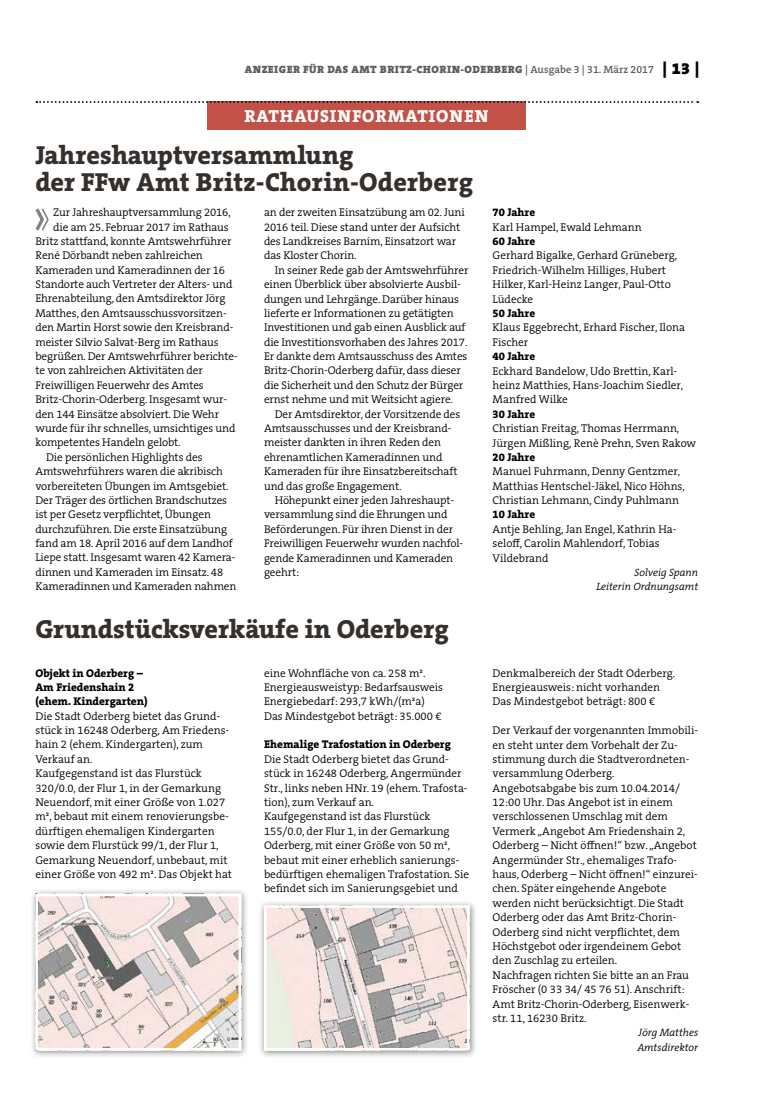
<style>
.page{position:relative;width:762px;height:1117px;background:#fff}
.page>*{position:absolute;margin:0;border:0;box-sizing:border-box;transform-origin:0 0}
.t1{font:800 26.25px/27.5px "The Serif B W8";color:#36302d}
.t2{font:800 17.5px "The Serif B W8";letter-spacing:.055em;color:#fff}
.t3{font:300 11.25px/14.4px "The Serif B W4";letter-spacing:-.01em;color:#000}
.t4{font:800 11.25px/14.4px "The Serif B W8";color:#000}
.t5{font:900 10.62px "The Serif B W9";letter-spacing:.045em;color:#615c58}
.t6{font:italic 300 10.62px/14.4px "The Serif B W4";color:#000;text-align:right}
.s1{font-family:"The Serif B W6";font-weight:600}
.s2{font-size:16.25px;color:#000}
</style>
<div class="page">
<div style="left:207px;top:101px;width:319px;height:28px;background:#c35148"></div>
<svg style="left:36px;top:101px;width:662px;height:2px"></svg>
<svg style="left:35px;top:208px;width:14px;height:23px"></svg>
<div style="left:258px;top:899px;width:219px;height:159px;background:#000;opacity:.45"></div>
<img style="left:267px;top:908px;width:199px;height:139px">
<div style="left:264px;top:905px;width:205px;height:145px;border:2px solid #fff"></div>
<div style="left:30px;top:887px;width:219px;height:171px;background:#000;opacity:.45"></div>
<img style="left:38px;top:896px;width:200px;height:151px">
<div style="left:35px;top:893px;width:206px;height:157px;border:2px solid #fff"></div>
<p class="t5" style="left:245px;top:63px;width:456px">ANZEIGER FÜR DAS AMT BRITZ-CHORIN-ODERBERG <span class="s1">| Ausgabe 3 | 31. März 2017</span> <span class="s2">| 13 |</span></p>
<h2 class="t2" style="left:244px;top:105px;width:245px">RATHAUSINFORMATIONEN</h2>
<h1 class="t1" style="left:35px;top:141px;width:439px">Jahreshauptversammlung<br>der FFw Amt Britz-Chorin-Oderberg</h1>
<p class="t3" style="left:53px;top:205px;width:179px">Zur Jahreshauptversammlung 2016,</p>
<p class="t3" style="left:53px;top:219px;width:177px">die am 25. Februar 2017 im Rathaus</p>
<p class="t3" style="left:35px;top:234px;width:197px">Britz stattfand, konnte Amtswehrführer</p>
<p class="t3" style="left:35px;top:248px;width:169px">René Dörbandt neben zahlreichen</p>
<p class="t3" style="left:35px;top:263px;width:191px">Kameraden und Kameradinnen der 16</p>
<p class="t3" style="left:35px;top:277px;width:198px">Standorte auch Vertreter der Alters- und</p>
<p class="t3" style="left:35px;top:291px;width:191px">Ehrenabteilung, den Amtsdirektor Jörg</p>
<p class="t3" style="left:35px;top:306px;width:193px">Matthes, den Amtsausschussvorsitzen-</p>
<p class="t3" style="left:35px;top:320px;width:199px">den Martin Horst sowie den Kreisbrand-</p>
<p class="t3" style="left:35px;top:334px;width:185px">meister Silvio Salvat-Berg im Rathaus</p>
<p class="t3" style="left:35px;top:349px;width:204px">begrüßen. Der Amtswehrführer berichte-</p>
<p class="t3" style="left:35px;top:363px;width:169px">te von zahlreichen Aktivitäten der</p>
<p class="t3" style="left:35px;top:378px;width:170px">Freiwilligen Feuerwehr des Amtes</p>
<p class="t3" style="left:35px;top:392px;width:193px">Britz-Chorin-Oderberg. Insgesamt wur-</p>
<p class="t3" style="left:35px;top:406px;width:185px">den 144 Einsätze absolviert. Die Wehr</p>
<p class="t3" style="left:35px;top:421px;width:201px">wurde für ihr schnelles, umsichtiges und</p>
<p class="t3" style="left:35px;top:435px;width:147px">kompetentes Handeln gelobt.</p>
<p class="t3" style="left:46px;top:449px;width:158px">Die persönlichen Highlights des</p>
<p class="t3" style="left:35px;top:464px;width:189px">Amtswehrführers waren die akribisch</p>
<p class="t3" style="left:35px;top:478px;width:195px">vorbereiteten Übungen im Amtsgebiet.</p>
<p class="t3" style="left:35px;top:493px;width:193px">Der Träger des örtlichen Brandschutzes</p>
<p class="t3" style="left:35px;top:507px;width:177px">ist per Gesetz verpflichtet, Übungen</p>
<p class="t3" style="left:35px;top:521px;width:193px">durchzuführen. Die erste Einsatzübung</p>
<p class="t3" style="left:35px;top:536px;width:199px">fand am 18. April 2016 auf dem Landhof</p>
<p class="t3" style="left:35px;top:550px;width:201px">Liepe statt. Insgesamt waren 42 Kamera-</p>
<p class="t3" style="left:35px;top:564px;width:189px">dinnen und Kameraden im Einsatz. 48</p>
<p class="t3" style="left:35px;top:579px;width:203px">Kameradinnen und Kameraden nahmen</p>
<p class="t3" style="left:264px;top:205px;width:202px">an der zweiten Einsatzübung am 02. Juni 2016 teil. Diese stand unter der Aufsicht des Landkreises Barnim, Einsatzort war das Kloster Chorin.</p>
<p class="t3" style="left:264px;top:263px;width:206px;text-indent:11px">In seiner Rede gab der Amtswehrführer einen Überblick über absolvierte Ausbil&shy;dungen und Lehrgänge. Darüber hinaus lieferte er Informationen zu getätigten Investitionen und gab einen Ausblick auf die Investitionsvorhaben des Jahres 2017.<br>Er dankte dem Amtsausschuss des Amtes Britz-Chorin-Oderberg dafür, dass dieser die Sicherheit und den Schutz der Bürger ernst nehme und mit Weitsicht agiere.</p>
<p class="t3" style="left:264px;top:406px;width:198px;text-indent:11px">Der Amtsdirektor, der Vorsitzende des Amtsausschusses und der Kreisbrand&shy;meister dankten in ihren Reden den ehrenamtlichen Kameradinnen und Kameraden für ihre Einsatzbereitschaft und das große Engagement.</p>
<p class="t3" style="left:264px;top:493px;width:201px;text-indent:11px">Höhepunkt einer jeden Jahreshaupt&shy;versammlung sind die Ehrungen und<br>Beförderungen. Für ihren Dienst in der<br>Freiwilligen Feuerwehr wurden nachfol&shy;gende Kameradinnen und Kameraden geehrt:</p>
<p class="t4" style="left:493px;top:205px;width:44px">70 Jahre</p>
<p class="t3" style="left:493px;top:220px;width:151px">Karl Hampel, Ewald Lehmann</p>
<p class="t4" style="left:493px;top:234px;width:44px">60 Jahre</p>
<p class="t3" style="left:493px;top:248px;width:186px">Gerhard Bigalke, Gerhard Grüneberg,<br>Friedrich-Wilhelm Hilliges, Hubert<br>Hilker, Karl-Heinz Langer, Paul-Otto<br>Lüdecke</p>
<p class="t4" style="left:493px;top:306px;width:44px">50 Jahre</p>
<p class="t3" style="left:493px;top:320px;width:194px">Klaus Eggebrecht, Erhard Fischer, Ilona<br>Fischer</p>
<p class="t4" style="left:493px;top:349px;width:44px">40 Jahre</p>
<p class="t3" style="left:493px;top:363px;width:192px">Eckhard Bandelow, Udo Brettin, Karl&shy;heinz Matthies, Hans-Joachim Siedler,<br>Manfred Wilke</p>
<p class="t4" style="left:493px;top:406px;width:44px">30 Jahre</p>
<p class="t3" style="left:493px;top:421px;width:205px">Christian Freitag, Thomas Herrmann,<br>Jürgen Mißling, Renè Prehn, Sven Rakow</p>
<p class="t4" style="left:493px;top:449px;width:44px">20 Jahre</p>
<p class="t3" style="left:493px;top:464px;width:194px">Manuel Fuhrmann, Denny Gentzmer,<br>Matthias Hentschel-Jäkel, Nico Höhns,<br>Christian Lehmann, Cindy Puhlmann</p>
<p class="t4" style="left:493px;top:507px;width:44px">10 Jahre</p>
<p class="t3" style="left:493px;top:521px;width:185px">Antje Behling, Jan Engel, Kathrin Ha&shy;seloff, Carolin Mahlendorf, Tobias<br>Vildebrand</p>
<p class="t6" style="left:596px;top:565px;width:103px">Solveig Spann<br>Leiterin Ordnungsamt</p>
<h1 class="t1" style="left:35px;top:615px;width:415px">Grundstücksverkäufe in Oderberg</h1>
<p class="t4" style="left:35px;top:665px;width:114px">Objekt in Oderberg –<br>Am Friedenshain 2 (ehem. Kindergarten)</p>
<p class="t3" style="left:35px;top:708px;width:198px">Die Stadt Oderberg bietet das Grund&shy;stück in 16248 Oderberg, Am Friedens&shy;hain 2 (ehem. Kindergarten), zum Verkauf an.<br>Kaufgegenstand ist das Flurstück 320/0.0, der Flur 1, in der Gemarkung Neuendorf, mit einer Größe von 1.027 m², bebaut mit einem renovierungsbe&shy;dürftigen ehemaligen Kindergarten sowie dem Flurstück 99/1, der Flur 1, Gemarkung Neuendorf, unbebaut, mit einer Größe von 492 m². Das Objekt hat</p>
<p class="t3" style="left:264px;top:665px;width:181px">eine Wohnfläche von ca. 258 m².<br>Energieausweistyp: Bedarfsausweis Energiebedarf: 293,7 kWh/(m²a)<br>Das Mindestgebot beträgt: 35.000 €</p>
<p class="t4" style="left:264px;top:737px;width:188px">Ehemalige Trafostation in Oderberg</p>
<p class="t3" style="left:264px;top:751px;width:207px">Die Stadt Oderberg bietet das Grund&shy;stück in 16248 Oderberg, Angermünder Str., links neben HNr. 19 (ehem. Trafosta&shy;tion), zum Verkauf an.<br>Kaufgegenstand ist das Flurstück 155/0.0, der Flur 1, in der Gemarkung Oderberg, mit einer Größe von 50 m², bebaut mit einer erheblich sanierungs&shy;bedürftigen ehemaligen Trafostation. Sie befindet sich im Sanierungsgebiet und</p>
<p class="t3" style="left:493px;top:665px;width:184px">Denkmalbereich der Stadt Oderberg.<br>Energieausweis: nicht vorhanden<br>Das Mindestgebot beträgt: 800 €</p>
<p class="t3" style="left:493px;top:723px;width:207px">Der Verkauf der vorgenannten Immobili&shy;en steht unter dem Vorbehalt der Zu&shy;stimmung durch die Stadtverordneten&shy;versammlung Oderberg.<br>Angebotsabgabe bis zum 10.04.2014/ 12:00 Uhr. Das Angebot ist in einem verschlossenen Umschlag mit dem Vermerk „Angebot Am Friedenshain 2, Oderberg – Nicht öffnen!“ bzw. „Angebot Angermünder Str., ehemaliges Trafo&shy;haus, Oderberg – Nicht öffnen!“ einzurei&shy;chen. Später eingehende Angebote werden nicht berücksichtigt. Die Stadt Oderberg oder das Amt Britz-Chorin-Oderberg sind nicht verpflichtet, dem Höchstgebot oder irgendeinem Gebot den Zuschlag zu erteilen.<br>Nachfragen richten Sie bitte an an Frau Fröscher (0 33 34/ 45 76 51). Anschrift:<br>Amt Britz-Chorin-Oderberg, Eisenwerk&shy;str. 11, 16230 Britz.</p>
<p class="t6" style="left:637px;top:1025px;width:62px;text-align:left">Jörg Matthes<br>Amtsdirektor</p>
</div>
